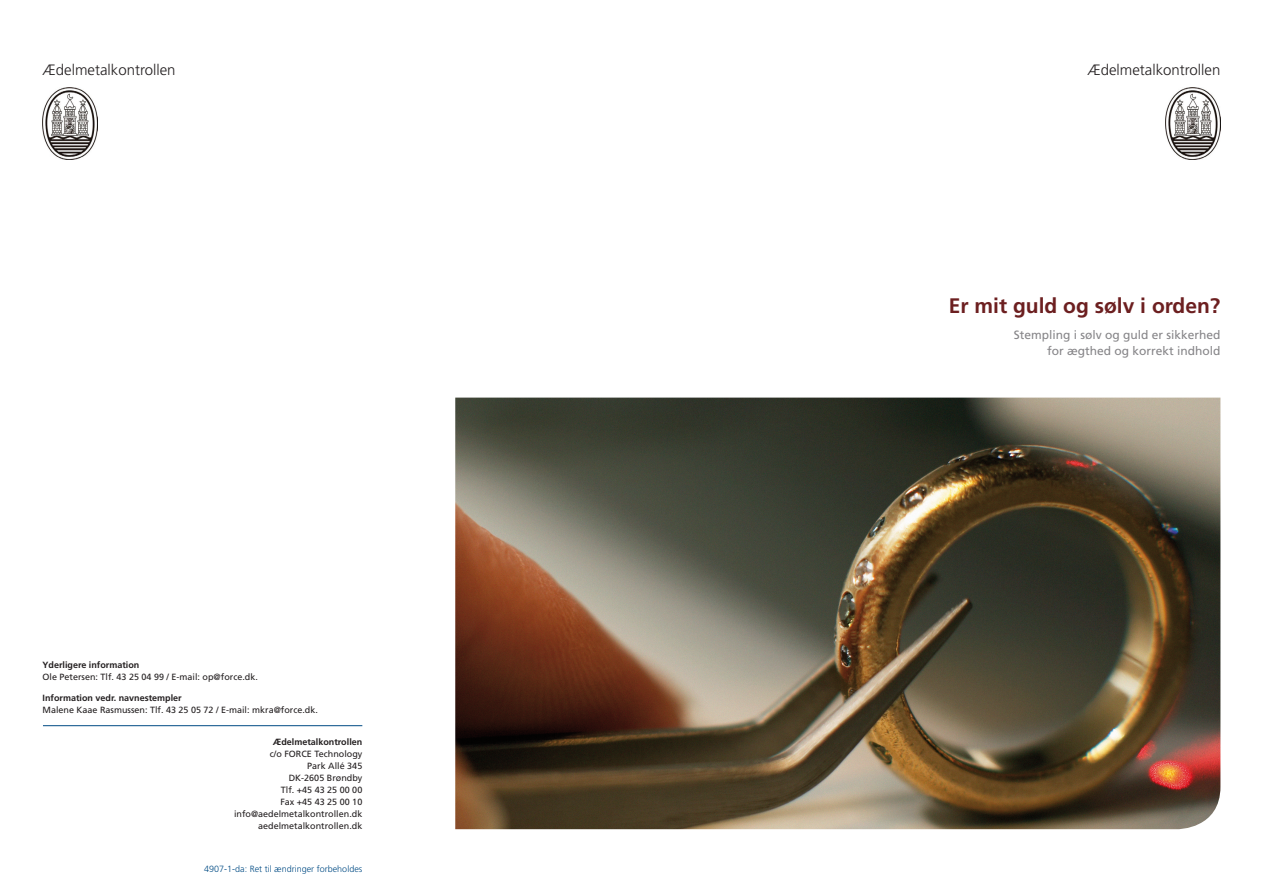
<style>
.page{position:relative;width:1263px;height:893px;background:#fff}
.page>*{position:absolute;margin:0;border:0;box-sizing:border-box;transform-origin:0 0}
.overskrift_1{font:700 21px "Frutiger LT Std";color:#6c1f20}
.overskrift_1-2{font:300 15px "Frutiger LT Std";color:#231f20}
.t1{font:12px/16.5px "Frutiger LT Std";color:#868588;text-align:right}
.bagsidetekst{font:9px "Frutiger LT Std";color:#231f20}
.bagsidetekst-2{font:700 9px "Frutiger LT Std";color:#231f20}
.bagsidetekst-3{font:300 9px "Frutiger LT Std";color:#004b84}
</style>
<div class="page">
<img style="left:455px;top:398px;width:765px;height:431px">
<hr style="left:43px;top:725px;width:319px;height:1px;background:#004b84">
<img style="left:43px;top:88px;width:55px;height:71px">
<img style="left:1165px;top:88px;width:55px;height:71px">
<p class="overskrift_1-2" style="left:43px;top:61px;width:135px">Ædelmetalkontrollen</p>
<p class="bagsidetekst-2" style="left:43px;top:660px;width:98px">Yderligere information</p>
<p class="bagsidetekst" style="left:43px;top:672px;width:217px">Ole Petersen: Tlf. 43 25 04 99 / E-mail: op@force.dk.</p>
<p class="bagsidetekst-2" style="left:43px;top:692px;width:141px">Information vedr. navnestempler</p>
<p class="bagsidetekst" style="left:43px;top:704px;width:277px">Malene Kaae Rasmussen: Tlf. 43 25 05 72 / E-mail: mkra@force.dk.</p>
<p class="bagsidetekst-2" style="left:273px;top:737px;width:91px">Ædelmetalkontrollen</p>
<p class="bagsidetekst" style="left:270px;top:749px;width:94px">c/o FORCE Technology</p>
<p class="bagsidetekst" style="left:307px;top:761px;width:57px">Park Allé 345</p>
<p class="bagsidetekst" style="left:289px;top:773px;width:75px">DK-2605 Brøndby</p>
<p class="bagsidetekst" style="left:281px;top:785px;width:83px">Tlf. +45 43 25 00 00</p>
<p class="bagsidetekst" style="left:280px;top:797px;width:83px">Fax +45 43 25 00 10</p>
<p class="bagsidetekst" style="left:234px;top:809px;width:130px">info@aedelmetalkontrollen.dk</p>
<p class="bagsidetekst" style="left:258px;top:821px;width:106px">aedelmetalkontrollen.dk</p>
<p class="bagsidetekst-3" style="left:204px;top:863px;width:160px">4907-1-da: Ret til ændringer forbeholdes</p>
<p class="overskrift_1-2" style="left:1087px;top:61px;width:135px">Ædelmetalkontrollen</p>
<p class="overskrift_1" style="left:949px;top:293px;width:273px">Er mit guld og sølv i orden?</p>
<p class="t1" style="left:1014px;top:326px;width:208px">Stempling i sølv og guld er sikkerhed for ægthed og korrekt indhold</p>
</div>
